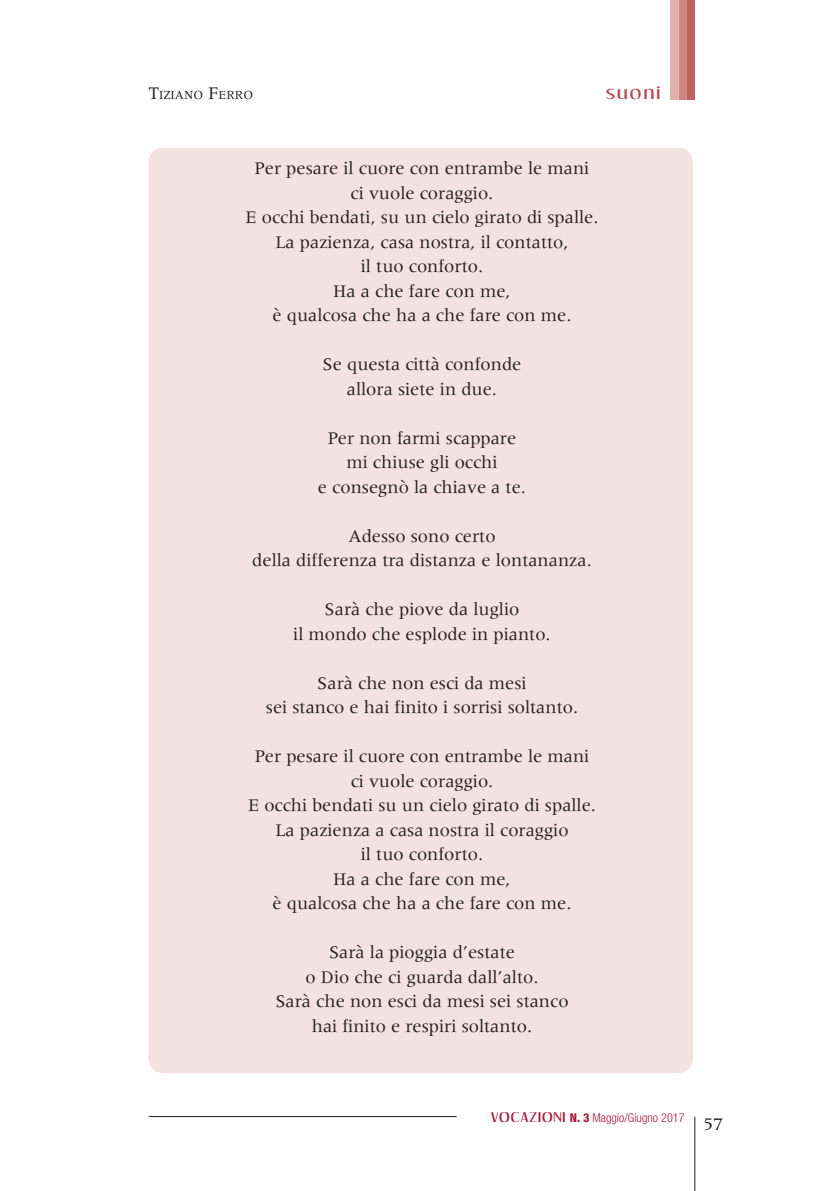
<style>
.page{position:relative;width:819px;height:1191px;background:#fff}
.page>*{position:absolute;margin:0;border:0;box-sizing:border-box;transform-origin:0 0}
.t1{font:18.38px/24.5px "Meridien LT Std";color:#231f20;text-align:center}
.t2{font:15.05px "Dream Orphans";color:#b64c54;scale:1.42 1}
.t3{font:12.78px "Meridien LT Std";color:#231f20}
.t4{font:300 condensed 12.25px "Helvetica Neue LT Std";color:#a91d3c}
.s1{font-size:18.38px}
.s2{font-family:"Dream Orphans";font-weight:400;font-stretch:normal;font-size:11.72px}
.s3{font-weight:800}
</style>
<div class="page">
<hr style="left:694px;top:1116px;width:1px;height:75px;background:#231f20">
<hr style="left:149px;top:1116px;width:307px;height:1px;background:#231f20">
<div style="left:686px;top:0;width:8px;height:99px;background:#be6163"></div>
<div style="left:678px;top:0;width:8px;height:99px;background:#cd8784"></div>
<div style="left:670px;top:0;width:8px;height:99px;background:#e0b2ad"></div>
<div style="left:148px;top:148px;width:544px;height:925px;background:#f3e2df;border-radius:15px"></div>
<p class="t3" style="left:149px;top:88px;width:106px"><span class="s1">T</span>IZIANO <span class="s1">F</span>ERRO</p>
<p class="t2" style="left:605px;top:84px;width:40px">SUONI</p>
<p class="t1" style="left:245px;top:156px;width:354px">Per pesare il cuore con entrambe le mani<br>ci vuole coraggio.<br>E occhi bendati, su un cielo girato di spalle.<br>La pazienza, casa nostra, il contatto,<br>il tuo conforto.<br>Ha a che fare con me,<br>è qualcosa che ha a che fare con me.</p>
<p class="t1" style="left:322px;top:352px;width:200px">Se questa città confonde allora siete in due.</p>
<p class="t1" style="left:318px;top:425px;width:209px">Per non farmi scappare mi chiuse gli occhi<br>e consegnò la chiave a te.</p>
<p class="t1" style="left:252px;top:523px;width:341px">Adesso sono certo<br>della differenza tra distanza e lontananza.</p>
<p class="t1" style="left:293px;top:597px;width:259px">Sarà che piove da luglio<br>il mondo che esplode in pianto.</p>
<p class="t1" style="left:266px;top:670px;width:314px">Sarà che non esci da mesi<br>sei stanco e hai finito i sorrisi soltanto.</p>
<p class="t1" style="left:248px;top:744px;width:349px">Per pesare il cuore con entrambe le mani ci vuole coraggio.<br>E occhi bendati su un cielo girato di spalle.<br>La pazienza a casa nostra il coraggio<br>il tuo conforto.<br>Ha a che fare con me,<br>è qualcosa che ha a che fare con me.</p>
<p class="t1" style="left:275px;top:940px;width:295px">Sarà la pioggia d’estate<br>o Dio che ci guarda dall’alto.<br>Sarà che non esci da mesi sei stanco hai finito e respiri soltanto.</p>
<p class="t4" style="left:491px;top:1110px;width:195px"><span class="s2">VOCAZIONI</span> <span class="s3">N. 3</span> Maggio/Giugno 2017</p>
<p class="t1" style="left:703px;top:1111px;width:22px">57</p>
</div>
